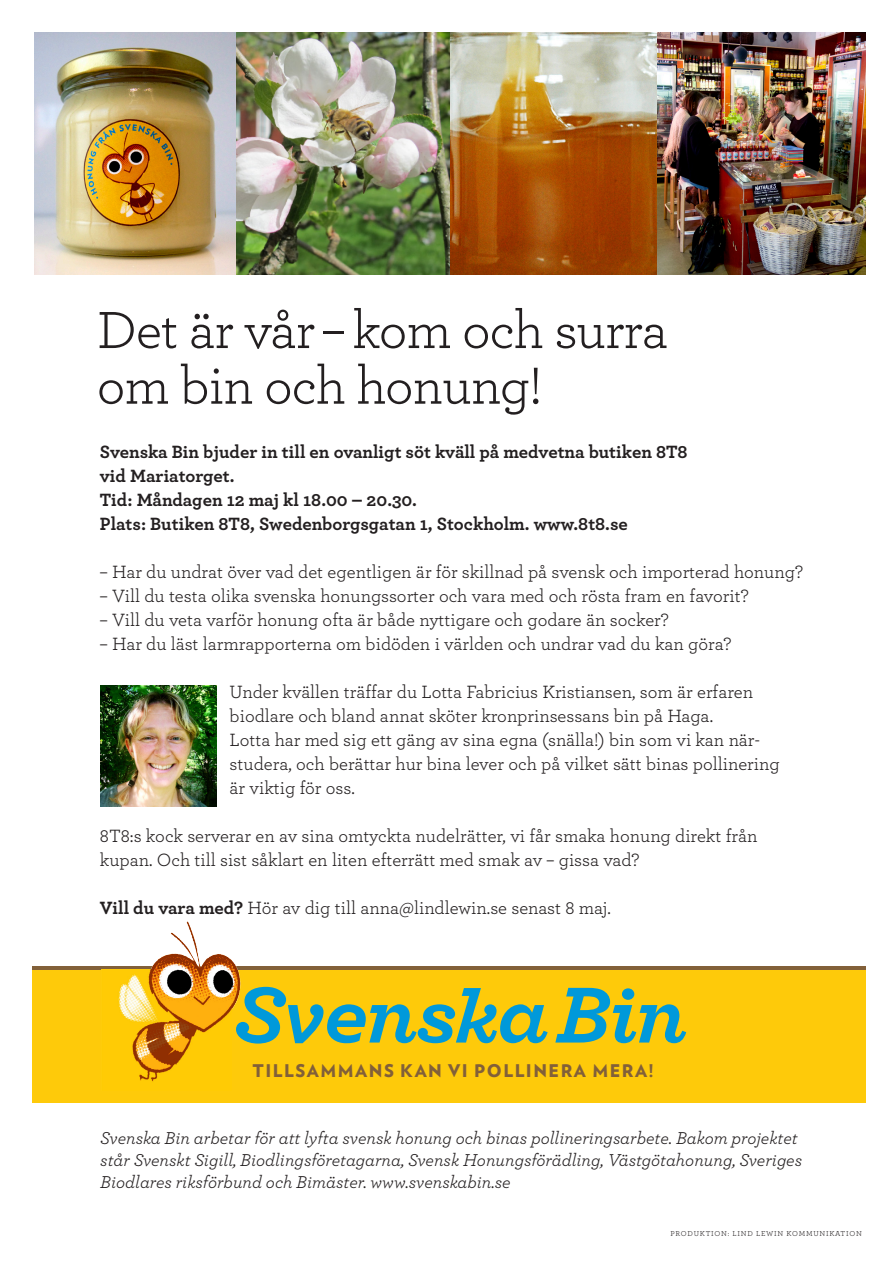
<style>
.page{position:relative;width:893px;height:1263px;background:#fff}
.page>*{position:absolute;margin:0;border:0;box-sizing:border-box;transform-origin:0 0}
.t1{font:54.75px/55.7px "Archer";letter-spacing:-.02em;color:#231f20}
.t2{font:18.6px/24px "Archer";color:#231f20}
.t3{font:700 18.6px/24px "Archer";color:#231f20}
.t4{font:italic 18px/21.6px "Archer";color:#231f20}
.t5{font:900 17.4px "Verlag";letter-spacing:.085em;color:#826039}
.t6{font:7.5px "Archer";letter-spacing:.1em;color:#231f20}
.s1{font-weight:700}
</style>
<div class="page">
<img style="left:100px;top:685px;width:117px;height:121px">
<div style="left:32px;top:966px;width:833px;height:137px;background:#feca0a"></div>
<svg style="left:258px;top:987px;width:428px;height:56px"></svg>
<hr style="left:32px;top:966px;width:833px;height:4px;background:#826039">
<img style="left:101px;top:921px;width:157px;height:123px">
<img style="left:102px;top:970px;width:129px;height:112px">
<img style="left:35px;top:32px;width:830px;height:243px">
<p class="t1" style="left:97px;top:300px;width:573px">Det är vår – kom och surra om bin och honung!</p>
<p class="t3" style="left:100px;top:439px;width:589px">Svenska Bin bjuder in till en ovanligt söt kväll på medvetna butiken 8T8 vid Mariatorget.</p>
<p class="t3" style="left:100px;top:487px;width:319px">Tid: Måndagen 12 maj kl 18.00 – 20.30.</p>
<p class="t3" style="left:100px;top:511px;width:529px">Plats: Butiken 8T8, Swedenborgsgatan 1, Stockholm. www.8t8.se</p>
<p class="t2" style="left:100px;top:559px;width:705px">– Har du undrat över vad det egentligen är för skillnad på svensk och importerad honung?</p>
<p class="t2" style="left:100px;top:583px;width:650px">– Vill du testa olika svenska honungssorter och vara med och rösta fram en favorit?</p>
<p class="t2" style="left:100px;top:607px;width:570px">– Vill du veta varför honung ofta är både nyttigare och godare än socker?</p>
<p class="t2" style="left:100px;top:631px;width:633px">– Har du läst larmrapporterna om bidöden i världen och undrar vad du kan göra?</p>
<p class="t2" style="left:230px;top:679px;width:552px">Under kvällen träffar du Lotta Fabricius Kristiansen, som är erfaren biodlare och bland annat sköter kronprinsessans bin på Haga.<br>Lotta har med sig ett gäng av sina egna (snälla!) bin som vi kan när&shy;studera, och berättar hur bina lever och på vilket sätt binas pollinering är viktig för oss.</p>
<p class="t2" style="left:100px;top:823px;width:659px">8T8:s kock serverar en av sina omtyckta nudelrätter, vi får smaka honung direkt från kupan. Och till sist såklart en liten efterrätt med smak av – gissa vad?</p>
<p class="t2" style="left:100px;top:895px;width:512px"><span class="s1">Vill du vara med?</span> Hör av dig till anna@lindlewin.se senast 8 maj.</p>
<p class="t5" style="left:252px;top:1056px;width:403px">TILLSAMMANS KAN VI POLLINERA MERA!</p>
<p class="t4" style="left:100px;top:1127px;width:703px">Svenska Bin arbetar för att lyfta svensk honung och binas pollineringsarbete. Bakom projektet står Svenskt Sigill, Biodlingsföretagarna, Svensk Honungsförädling, Västgötahonung, Sveriges<br>Biodlares riksförbund och Bimäster. www.svenskabin.se</p>
<p class="t6" style="left:670px;top:1229px;width:193px">PRODUKTION: LIND LEWIN KOMMUNIKATION</p>
</div>
